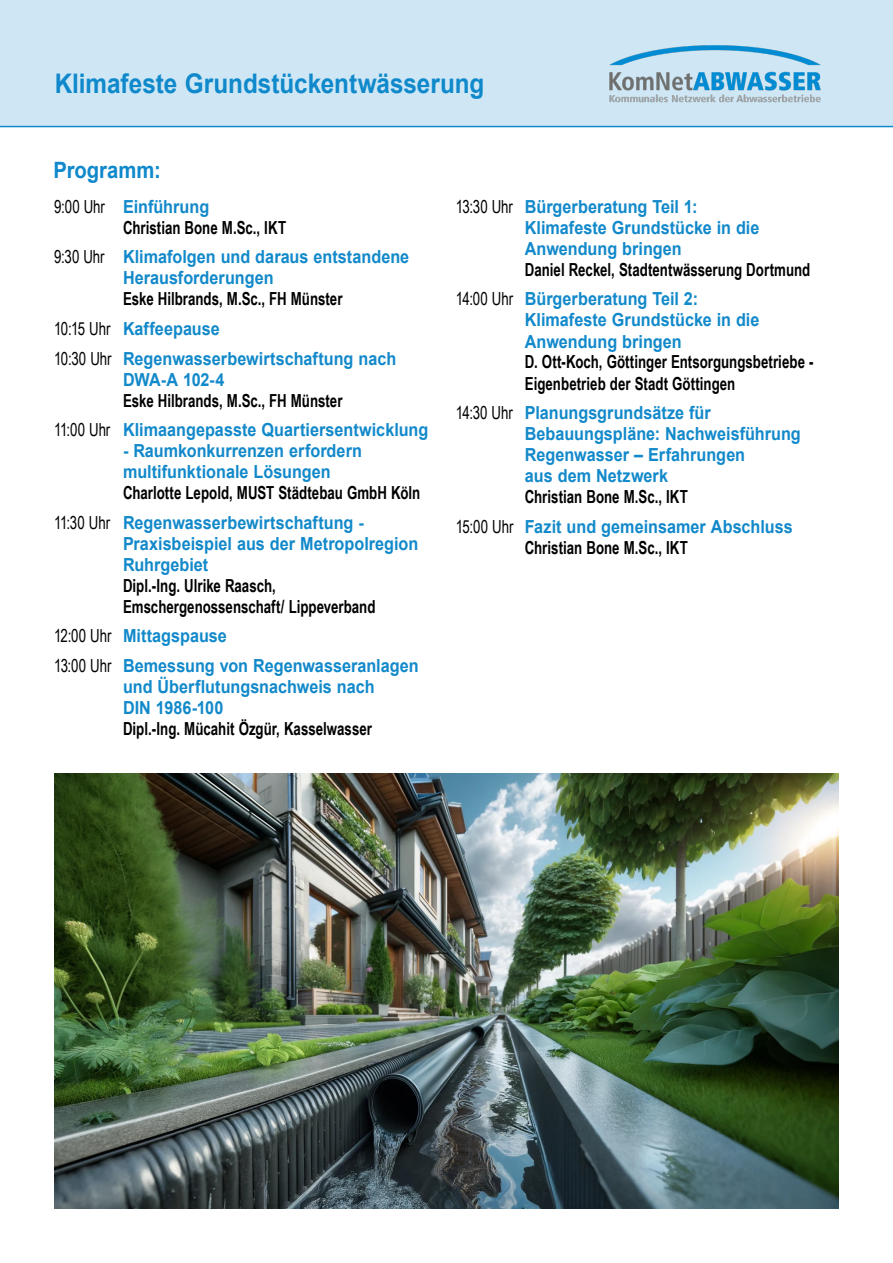
<style>
.page{position:relative;width:893px;height:1263px;background:#fff}
.page>*{position:absolute;margin:0;border:0;box-sizing:border-box;transform-origin:0 0}
.t1{font:700 27px "Arial";color:#0f89cb;scale:.9 1}
.t2{font:700 22.5px "Arial";color:#0f89cb;scale:.9 1}
.t3{font:700 18px/21px "Arial";color:#1289ca;scale:.9 1}
.t4{font:700 18px/21px "Arial Narrow";color:#000;scale:.9 1}
.s1{font-family:"Arial Narrow";font-weight:400;color:#000}
</style>
<div class="page">
<div style="left:0;top:0;width:893px;height:126px;background:#cfe7f4"></div>
<hr style="left:0;top:126px;width:893px;height:1px;background:#0f89cb">
<img style="left:609px;top:45px;width:212px;height:58px">
<img style="left:54px;top:774px;width:785px;height:435px">
<h1 class="t1" style="left:55px;top:64px;width:479px">Klimafeste Grundstückentwässerung</h1>
<p class="t2" style="left:54px;top:154px;width:121px">Programm:</p>
<p class="t3" style="left:54px;top:196px;width:174px"><span class="s1">9:00 Uhr</span> Einführung</p>
<p class="t4" style="left:123px;top:216px;width:183px">Christian Bone M.Sc., IKT</p>
<p class="t3" style="left:123px;top:247px;width:320px;text-indent:-69px"><span class="s1">9:30 Uhr</span> Klimafolgen und daraus entstandene<br>Herausforderungen</p>
<p class="t4" style="left:123px;top:288px;width:245px">Eske Hilbrands, M.Sc., FH Münster</p>
<p class="t3" style="left:54px;top:314px;width:382px;line-height:29.5px"><span class="s1">10:15 Uhr</span> Kaffeepause<br><span class="s1">10:30 Uhr</span> Regenwasserbewirtschaftung nach</p>
<p class="t3" style="left:123px;top:369px;width:114px">DWA-A 102-4</p>
<p class="t4" style="left:123px;top:389px;width:245px">Eske Hilbrands, M.Sc., FH Münster</p>
<p class="t3" style="left:54px;top:419px;width:417px"><span class="s1">11:00 Uhr</span> Klimaangepasste Quartiersentwicklung</p>
<p class="t3" style="left:123px;top:440px;width:267px">- Raumkonkurrenzen erfordern multifunktionale Lösungen</p>
<p class="t4" style="left:123px;top:481px;width:332px">Charlotte Lepold, MUST Städtebau GmbH Köln</p>
<p class="t3" style="left:123px;top:512px;width:330px;text-indent:-69px"><span class="s1">11:30 Uhr</span> Regenwasserbewirtschaftung -<br>Praxisbeispiel aus der Metropolregion<br>Ruhrgebiet</p>
<p class="t4" style="left:123px;top:574px;width:282px">Dipl.-Ing. Ulrike Raasch,<br>Emschergenossenschaft/ Lippeverband</p>
<p class="t3" style="left:54px;top:621px;width:407px;line-height:29.5px"><span class="s1">12:00 Uhr</span> Mittagspause<br><span class="s1">13:00 Uhr</span> Bemessung von Regenwasseranlagen</p>
<p class="t3" style="left:123px;top:676px;width:281px">und Überflutungsnachweis nach<br>DIN 1986-100</p>
<p class="t4" style="left:123px;top:717px;width:278px">Dipl.-Ing. Mücahit Özgür, Kasselwasser</p>
<p class="t3" style="left:525px;top:196px;width:262px;text-indent:-69px"><span class="s1">13:30 Uhr</span> Bürgerberatung Teil 1:<br>Klimafeste Grundstücke in die<br>Anwendung bringen</p>
<p class="t4" style="left:525px;top:258px;width:319px">Daniel Reckel, Stadtentwässerung Dortmund</p>
<p class="t3" style="left:525px;top:289px;width:262px;text-indent:-69px"><span class="s1">14:00 Uhr</span> Bürgerberatung Teil 2:<br>Klimafeste Grundstücke in die<br>Anwendung bringen</p>
<p class="t4" style="left:525px;top:351px;width:322px">D. Ott-Koch, Göttinger Entsorgungsbetriebe -<br>Eigenbetrieb der Stadt Göttingen</p>
<p class="t3" style="left:525px;top:402px;width:308px;text-indent:-69px"><span class="s1">14:30 Uhr</span> Planungsgrundsätze für<br>Bebauungspläne: Nachweisführung<br>Regenwasser – Erfahrungen<br>aus dem Netzwerk</p>
<p class="t4" style="left:525px;top:485px;width:183px">Christian Bone M.Sc., IKT</p>
<p class="t3" style="left:456px;top:516px;width:376px"><span class="s1">15:00 Uhr</span> Fazit und gemeinsamer Abschluss</p>
<p class="t4" style="left:525px;top:536px;width:183px">Christian Bone M.Sc., IKT</p>
</div>
